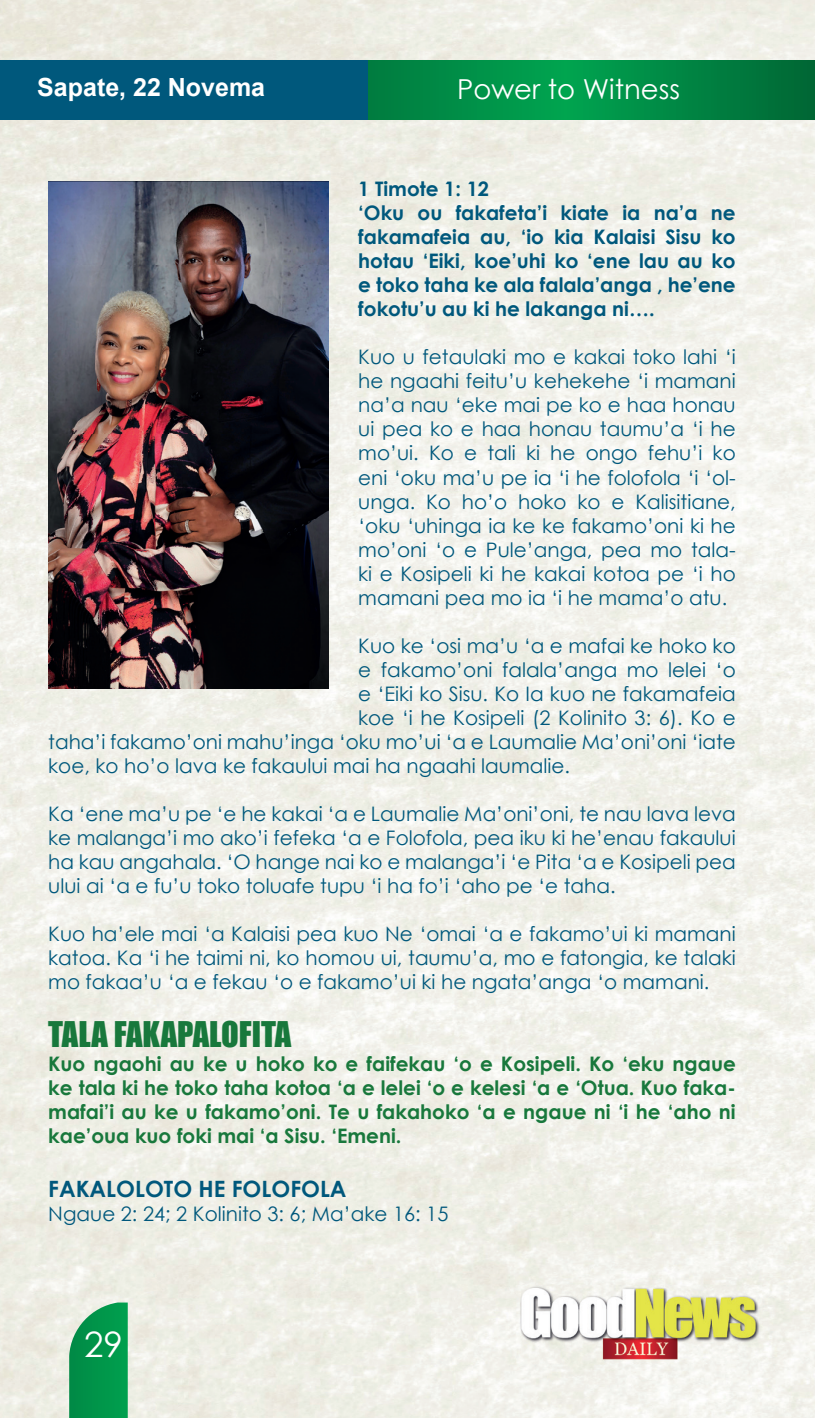
<style>
.page{position:relative;width:815px;height:1418px;background:#fff}
.page>*{position:absolute;margin:0;border:0;box-sizing:border-box;transform-origin:0 0}
.t1{font:35px "Century Gothic";color:#fff}
.t2{font:32.5px "Impact";color:#18783c}
.t3{font:27.5px "Century Gothic";color:#fff}
.t4{font:700 25px "Arial";color:#fff}
.t5{font:700 22.5px "Century Gothic";color:#00587c}
.t6{font:20px/24px "Century Gothic";color:#00587c;text-align:justify}
.t7{font:700 20px/24px "Century Gothic";color:#18783c;text-align:justify}
.t8{font:700 20px/24px "Century Gothic";color:#00587c}
</style>
<div class="page">
<img style="left:0;top:0;width:815px;height:1417px">
<svg style="left:368px;top:60px;width:447px;height:60px;background:#008944"></svg>
<div style="left:0;top:60px;width:368px;height:60px;background:#00587c"></div>
<svg style="left:69px;top:1302px;width:59px;height:115px;background:#1a9f5b"></svg>
<img style="left:516px;top:1285px;width:245px;height:76px">
<img style="left:48px;top:181px;width:280px;height:507px">
<p class="t4" style="left:37px;top:70px;width:229px">Sapate, 22 Novema</p>
<h3 class="t3" style="left:457px;top:69px;width:225px">Power to Witness</h3>
<p class="t8" style="left:358px;top:176px;width:379px">1 Timote 1: 12<br>‘Oku ou fakafeta’i kiate ia na’a ne fakamafeia au, ‘io kia Kalaisi Sisu ko hotau ‘Eiki, koe’uhi ko ‘ene lau au ko e toko taha ke ala falala’anga , he’ene fokotu’u au ki he lakanga ni….</p>
<p class="t6" style="left:358px;top:345px;width:379px">Kuo u fetaulaki mo e kakai toko lahi ‘i he ngaahi feitu’u kehekehe ‘i mamani na’a nau ‘eke mai pe ko e haa honau ui pea ko e haa honau taumu’a ‘i he mo’ui. Ko e tali ki he ongo fehu’i ko eni ‘oku ma’u pe ia ‘i he folofola ‘i ‘ol&shy;unga. Ko ho’o hoko ko e Kalisitiane, ‘oku ‘uhinga ia ke ke fakamo’oni ki he mo’oni ‘o e Pule’anga, pea mo tala&shy;ki e Kosipeli ki he kakai kotoa pe ‘i ho mamani pea mo ia ‘i he mama’o atu.</p>
<p class="t6" style="left:358px;top:633px;width:379px">Kuo ke ‘osi ma’u ‘a e mafai ke hoko ko</p>
<p class="t6" style="left:358px;top:657px;width:379px">e fakamo’oni falala’anga mo lelei ‘o</p>
<p class="t6" style="left:358px;top:681px;width:379px">e ‘Eiki ko Sisu. Ko Ia kuo ne fakamafeia</p>
<p class="t6" style="left:358px;top:705px;width:379px">koe ‘i he Kosipeli (2 Kolinito 3: 6). Ko e</p>
<p class="t6" style="left:48px;top:729px;width:689px">taha’i fakamo’oni mahu’inga ‘oku mo’ui ‘a e Laumalie Ma’oni’oni ‘iate</p>
<p class="t6" style="left:48px;top:753px;width:523px">koe, ko ho’o lava ke fakaului mai ha ngaahi laumalie.</p>
<p class="t6" style="left:48px;top:801px;width:689px">Ka ‘ene ma’u pe ‘e he kakai ‘a e Laumalie Ma’oni’oni, te nau lava leva ke malanga’i mo ako’i fefeka ‘a e Folofola, pea iku ki he’enau fakaului ha kau angahala. ‘O hange nai ko e malanga’i ‘e Pita ‘a e Kosipeli pea ului ai ‘a e fu’u toko toluafe tupu ‘i ha fo’i ‘aho pe ‘e taha.</p>
<p class="t6" style="left:48px;top:921px;width:689px">Kuo ha’ele mai ‘a Kalaisi pea kuo Ne ‘omai ‘a e fakamo’ui ki mamani katoa. Ka ‘i he taimi ni, ko homou ui, taumu’a, mo e fatongia, ke talaki mo fakaa’u ‘a e fekau ‘o e fakamo’ui ki he ngata’anga ‘o mamani.</p>
<h2 class="t2" style="left:48px;top:1008px;width:245px">TALA FAKAPALOFITA</h2>
<p class="t7" style="left:48px;top:1050px;width:689px">Kuo ngaohi au ke u hoko ko e faifekau ‘o e Kosipeli. Ko ‘eku ngaue ke tala ki he toko taha kotoa ‘a e lelei ‘o e kelesi ‘a e ‘Otua. Kuo faka&shy;mafai’i au ke u fakamo’oni. Te u fakahoko ‘a e ngaue ni ‘i he ‘aho ni kae’oua kuo foki mai ‘a Sisu. ‘Emeni.</p>
<p class="t5" style="left:48px;top:1171px;width:300px">FAKALOLOTO HE FOLOFOLA</p>
<p class="t6" style="left:48px;top:1201px;width:402px">Ngaue 2: 24; 2 Kolinito 3: 6; Ma’ake 16: 15</p>
<h1 class="t1" style="left:84px;top:1319px;width:40px">29</h1>
</div>
